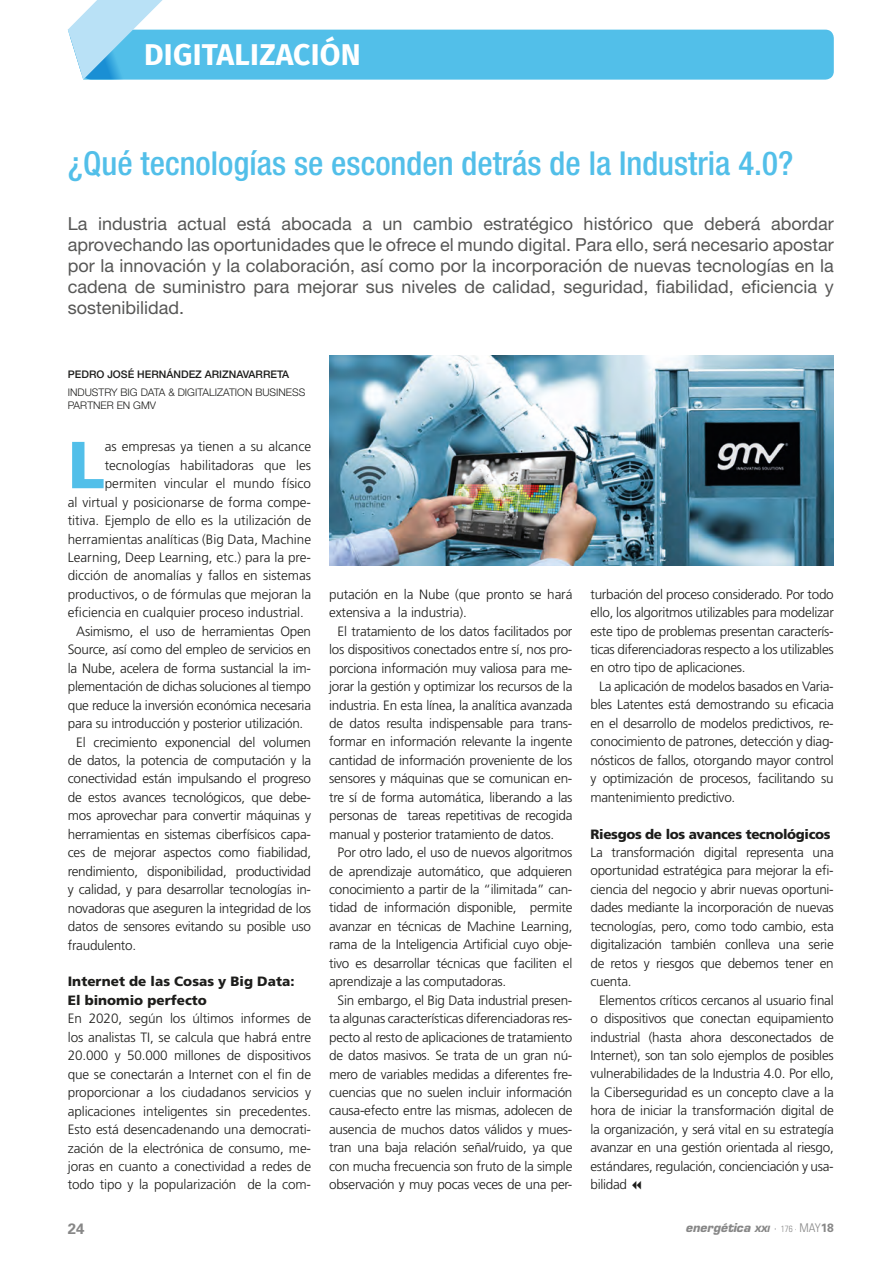
<style>
.page{position:relative;width:891px;height:1264px;background:#fff}
.page>*{position:absolute;margin:0;border:0;box-sizing:border-box;transform-origin:0 0}
.t1{font:900 66.3px "Frutiger";color:#52bfe9}
.t2{font:500 condensed 33px "Helvetica Neue";color:#52bfe9}
.t3{font:700 30px "Fira Sans";letter-spacing:.01em;color:#fff}
.t4{font:18px/21px "Helvetica Neue";color:#575756;text-align:justify}
.t5{font:700 15px "Univers";color:#878787}
.t6{font:300 13.5px/18.5px "Frutiger";letter-spacing:-.02em;color:#1d1d1b;text-align:justify}
.t7{font:300 13.5px "Frutiger";color:#1d1d1b}
.t8{font:900 13.5px/18.5px "Frutiger";color:#1d1d1b}
.t9{font:900 13.5px "Frutiger";letter-spacing:-.025em;color:#1d1d1b}
.t10{font:italic 700 12px "Eurostile";color:#878787}
.t11{font:300 10.5px/12.6px "Helvetica Neue";color:#1d1d1b}
.t12{font:500 10.5px "Helvetica Neue";color:#1d1d1b}
.s1{font-size:8.4px}
.s2{font-family:"Univers";font-weight:300;font-style:normal}
.s3{font-family:"Univers";font-weight:300;font-style:normal;font-stretch:condensed;font-size:9px}
.s4{font-family:"Univers";font-weight:300;font-style:normal;font-stretch:condensed}
.s5{font-family:"Univers";font-style:normal}
</style>
<div class="page">
<svg style="left:68px;top:0;width:765px;height:80px"></svg>
<img style="left:329px;top:355px;width:504px;height:210px">
<h3 class="t3" style="left:144px;top:34px;width:218px">DIGITALIZACIÓN</h3>
<h2 class="t2" style="left:68px;top:143px;width:726px">¿Qué tecnologías se esconden detrás de la Industria 4.0?</h2>
<p class="t4" style="left:68px;top:212px;width:767px">La industria actual está abocada a un cambio estratégico histórico que deberá abordar aprovechando las oportunidades que le ofrece el mundo digital. Para ello, será necesario apostar por la innovación y la colaboración, así como por la incorporación de nuevas tecnologías en la cadena de suministro para mejorar sus niveles de calidad, seguridad, fiabilidad, eficiencia y sostenibilidad.</p>
<p class="t12" style="left:68px;top:367px;width:223px">PEDRO JOSÉ HERNÁNDEZ ARIZNAVARRETA</p>
<p class="t11" style="left:68px;top:385px;width:239px">INDUSTRY BIG DATA &amp; DIGITALIZATION BUSINESS<br>PARTNER EN GMV</p>
<h1 class="t1" style="left:68px;top:425px;width:38px">L</h1>
<p class="t7" style="left:105px;top:439px;width:208px">as empresas ya tienen a su alcance</p>
<p class="t7" style="left:105px;top:457px;width:208px">tecnologías habilitadoras que les</p>
<p class="t7" style="left:105px;top:476px;width:208px">permiten vincular el mundo físico</p>
<p class="t7" style="left:68px;top:494px;width:245px">al virtual y posicionarse de forma compe-</p>
<p class="t7" style="left:68px;top:513px;width:245px">titiva. Ejemplo de ello es la utilización de</p>
<p class="t7" style="left:68px;top:531px;width:245px">herramientas analíticas (Big Data, Machine</p>
<p class="t7" style="left:68px;top:549px;width:245px">Learning, Deep Learning, etc.) para la pre-</p>
<p class="t7" style="left:68px;top:568px;width:245px">dicción de anomalías y fallos en sistemas</p>
<p class="t7" style="left:68px;top:586px;width:245px">productivos, o de fórmulas que mejoran la</p>
<p class="t7" style="left:68px;top:605px;width:238px">eficiencia en cualquier proceso industrial.</p>
<p class="t6" style="left:76px;top:622px;width:236px">Asimismo, el uso de herramientas Open</p>
<p class="t6" style="left:68px;top:640px;width:245px">Source, así como del empleo de servicios en</p>
<p class="t6" style="left:68px;top:659px;width:245px">la Nube, acelera de forma sustancial la im-</p>
<p class="t6" style="left:68px;top:677px;width:245px">plementación de dichas soluciones al tiempo</p>
<p class="t6" style="left:68px;top:696px;width:245px">que reduce la inversión económica necesaria</p>
<p class="t6" style="left:68px;top:714px;width:237px">para su introducción y posterior utilización.</p>
<p class="t6" style="left:76px;top:732px;width:236px">El crecimiento exponencial del volumen</p>
<p class="t6" style="left:68px;top:751px;width:245px">de datos, la potencia de computación y la</p>
<p class="t6" style="left:68px;top:769px;width:245px">conectividad están impulsando el progreso</p>
<p class="t6" style="left:68px;top:788px;width:245px">de estos avances tecnológicos, que debe-</p>
<p class="t6" style="left:68px;top:806px;width:245px">mos aprovechar para convertir máquinas y</p>
<p class="t6" style="left:68px;top:825px;width:245px">herramientas en sistemas ciberfísicos capa-</p>
<p class="t6" style="left:68px;top:843px;width:245px">ces de mejorar aspectos como fiabilidad,</p>
<p class="t6" style="left:68px;top:862px;width:245px">rendimiento, disponibilidad, productividad</p>
<p class="t6" style="left:68px;top:880px;width:245px">y calidad, y para desarrollar tecnologías in-</p>
<p class="t6" style="left:68px;top:898px;width:245px">novadoras que aseguren la integridad de los</p>
<p class="t6" style="left:68px;top:917px;width:245px">datos de sensores evitando su posible uso</p>
<p class="t6" style="left:68px;top:935px;width:70px">fraudulento.</p>
<p class="t8" style="left:68px;top:972px;width:228px">Internet de las Cosas y Big Data:<br>El binomio perfecto</p>
<p class="t6" style="left:68px;top:1009px;width:245px">En 2020, según los últimos informes de los analistas TI, se calcula que habrá entre 20.000 y 50.000 millones de dispositivos que se conectarán a Internet con el fin de proporcionar a los ciudadanos servicios y aplicaciones inteligentes sin precedentes.<br>Esto está desencadenando una democrati&shy;zación de la electrónica de consumo, me&shy;joras en cuanto a conectividad a redes de todo tipo y la popularización de la com-</p>
<p class="t6" style="left:329px;top:585px;width:245px">putación en la Nube (que pronto se hará extensiva a la industria).</p>
<p class="t6" style="left:329px;top:622px;width:245px;text-indent:9px">El tratamiento de los datos facilitados por los dispositivos conectados entre sí, nos pro&shy;porciona información muy valiosa para me&shy;jorar la gestión y optimizar los recursos de la industria. En esta línea, la analítica avanzada de datos resulta indispensable para trans&shy;formar en información relevante la ingente cantidad de información proveniente de los sensores y máquinas que se comunican en&shy;tre sí de forma automática, liberando a las personas de tareas repetitivas de recogida manual y posterior tratamiento de datos.</p>
<p class="t6" style="left:329px;top:843px;width:245px;text-indent:9px">Por otro lado, el uso de nuevos algoritmos de aprendizaje automático, que adquieren conocimiento a partir de la “ilimitada” can&shy;tidad de información disponible, permite avanzar en técnicas de Machine Learning, rama de la Inteligencia Artificial cuyo obje&shy;tivo es desarrollar técnicas que faciliten el aprendizaje a las computadoras.</p>
<p class="t6" style="left:329px;top:990px;width:245px;text-indent:9px">Sin embargo, el Big Data industrial presen&shy;ta algunas características diferenciadoras res&shy;pecto al resto de aplicaciones de tratamiento de datos masivos. Se trata de un gran nú&shy;mero de variables medidas a diferentes fre&shy;cuencias que no suelen incluir información causa-efecto entre las mismas, adolecen de ausencia de muchos datos válidos y mues&shy;tran una baja relación señal/ruido, ya que con mucha frecuencia son fruto de la simple observación y muy pocas veces de una per-</p>
<p class="t6" style="left:590px;top:585px;width:245px">turbación del proceso considerado. Por todo ello, los algoritmos utilizables para modelizar este tipo de problemas presentan caracterís&shy;ticas diferenciadoras respecto a los utilizables en otro tipo de aplicaciones.</p>
<p class="t6" style="left:590px;top:677px;width:245px;text-indent:9px">La aplicación de modelos basados en Varia&shy;bles Latentes está demostrando su eficacia en el desarrollo de modelos predictivos, re&shy;conocimiento de patrones, detección y diag&shy;nósticos de fallos, otorgando mayor control y optimización de procesos, facilitando su mantenimiento predictivo.</p>
<p class="t9" style="left:590px;top:825px;width:241px">Riesgos de los avances tecnológicos</p>
<p class="t6" style="left:590px;top:843px;width:245px">La transformación digital representa una oportunidad estratégica para mejorar la efi&shy;ciencia del negocio y abrir nuevas oportuni&shy;dades mediante la incorporación de nuevas tecnologías, pero, como todo cambio, esta digitalización también conlleva una serie de retos y riesgos que debemos tener en cuenta.</p>
<p class="t6" style="left:590px;top:990px;width:245px;text-indent:9px">Elementos críticos cercanos al usuario final o dispositivos que conectan equipamiento industrial (hasta ahora desconectados de Internet), son tan solo ejemplos de posibles vulnerabilidades de la Industria 4.0. Por ello, la Ciberseguridad es un concepto clave a la hora de iniciar la transformación digital de la organización, y será vital en su estrategía avanzar en una gestión orientada al riesgo, estándares, regulación, concienciación y usa&shy;bilidad</p>
<p class="t5" style="left:68px;top:1219px;width:18px">24</p>
<p class="t10" style="left:685px;top:1220px;width:150px">energética <span class="s1">XXI</span> <span class="s2">·</span> <span class="s3">176 ·</span> <span class="s4">MAY</span><span class="s5">18</span></p>
</div>
